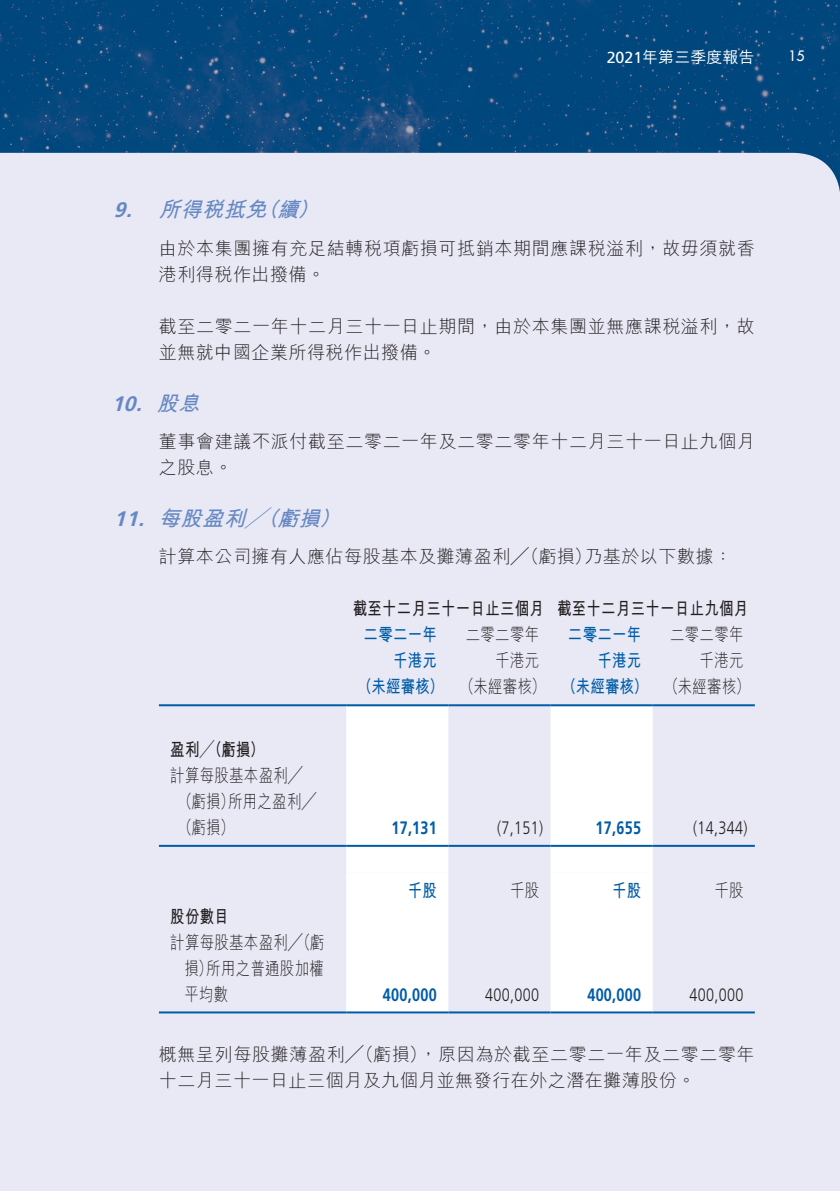
<style>
.page{position:relative;width:840px;height:1191px;background:#fff}
.page>*{position:absolute;margin:0;border:0;box-sizing:border-box;transform-origin:0 0}
.t1{font:italic 700 21px "M Hei HK";color:#6688c2}
.t2{font:italic 700 21px "Frutiger LT Std";color:#6688c2}
.t3{font:300 18px/26px "M Hei HK";letter-spacing:.03em;color:#231f20}
.t4{font:300 18px/26px "M Hei HK";letter-spacing:.03em;color:#231f20;scale:.8 1}
.t5{font:700 18px "M Hei HK";letter-spacing:.02em;color:#231f20;scale:.8 1}
.t6{font:300 18px "Frutiger LT Std";letter-spacing:.02em;color:#231f20;scale:.8 1}
.t7{font:700 18px "Frutiger LT Std";letter-spacing:.02em;color:#005ca7;scale:.8 1}
.t8{font:700 18px "M Hei HK";letter-spacing:.02em;color:#005ca7;scale:.8 1}
.t9{font:500 16px "M Hei HK";color:#fff}
.t10{font:500 14px "Futura Std";color:#fff}
.s1{font-family:"Frutiger LT Std";font-weight:400}
.s2{font-family:"Frutiger LT Std"}
.s3{font-family:"M Hei HK"}
.s4{font-weight:700;color:#005ca7}
</style>
<div class="page">
<div style="left:0;top:13px;width:839px;height:1178px;background:#e8e9f5"></div>
<svg style="left:0;top:0;width:839px;height:187px;fill:#00487e"></svg>
<svg style="left:346px;top:706px;width:306px;height:305px;fill:#fff"></svg>
<svg style="left:346px;top:873px;width:306px;height:130px"></svg>
<hr style="left:159px;top:704px;width:187px;height:2px;background:#005ca7">
<hr style="left:346px;top:704px;width:102px;height:2px;background:#005ca7">
<hr style="left:448px;top:704px;width:102px;height:2px;background:#005ca7">
<hr style="left:550px;top:704px;width:102px;height:2px;background:#005ca7">
<hr style="left:652px;top:704px;width:102px;height:2px;background:#005ca7">
<hr style="left:159px;top:845px;width:187px;height:2px;background:#005ca7">
<hr style="left:346px;top:845px;width:102px;height:2px;background:#005ca7">
<hr style="left:448px;top:845px;width:102px;height:2px;background:#005ca7">
<hr style="left:550px;top:845px;width:102px;height:2px;background:#005ca7">
<hr style="left:652px;top:845px;width:102px;height:2px;background:#005ca7">
<hr style="left:159px;top:1011px;width:187px;height:2px;background:#005ca7">
<hr style="left:346px;top:1011px;width:102px;height:2px;background:#005ca7">
<hr style="left:448px;top:1011px;width:102px;height:2px;background:#005ca7">
<hr style="left:550px;top:1011px;width:102px;height:2px;background:#005ca7">
<hr style="left:652px;top:1011px;width:102px;height:2px;background:#005ca7">
<p class="t9" style="left:606px;top:46px;width:149px"><span class="s1">2021</span>年第三季度報告</p>
<p class="t10" style="left:788px;top:47px;width:18px">15</p>
<p class="t1" style="left:113px;top:194px;width:213px"><span class="s2">9.</span> 所得稅抵免（續）</p>
<p class="t3" style="left:159px;top:234px;width:597px">由於本集團擁有充足結轉稅項虧損可抵銷本期間應課稅溢利，故毋須就香港利得稅作出撥備。</p>
<p class="t3" style="left:159px;top:312px;width:597px">截至二零二一年十二月三十一日止期間，由於本集團並無應課稅溢利，故並無就中國企業所得稅作出撥備。</p>
<p class="t2" style="left:111px;top:391px;width:97px">10. <span class="s3">股息</span></p>
<p class="t3" style="left:159px;top:428px;width:597px">董事會建議不派付截至二零二一年及二零二零年十二月三十一日止九個月之股息。</p>
<p class="t1" style="left:113px;top:503px;width:235px"><span class="s2">11.</span> 每股盈利╱（虧損）</p>
<p class="t3" style="left:159px;top:543px;width:574px">計算本公司擁有人應佔每股基本及攤薄盈利╱（虧損）乃基於以下數據：</p>
<p class="t5" style="left:352px;top:596px;width:495px">截至十二月三十一日止三個月 截至十二月三十一日止九個月</p>
<p class="t8" style="left:363px;top:621px;width:93px">二零二一年</p>
<p class="t4" style="left:465px;top:621px;width:93px">二零二零年</p>
<p class="t8" style="left:567px;top:621px;width:93px">二零二一年</p>
<p class="t4" style="left:669px;top:621px;width:93px">二零二零年</p>
<p class="t8" style="left:393px;top:647px;width:56px">千港元</p>
<p class="t4" style="left:495px;top:647px;width:56px">千港元</p>
<p class="t8" style="left:597px;top:647px;width:56px">千港元</p>
<p class="t4" style="left:357px;top:647px;width:491px;text-indent:341px">千港元<span class="s4">（未經審核）</span> （未經審核） <span class="s4">（未經審核）</span> （未經審核）</p>
<p class="t5" style="left:170px;top:736px;width:119px">盈利╱（虧損）</p>
<p class="t4" style="left:178px;top:761px;width:174px;text-indent:-8px">計算每股基本盈利╱（虧損）所用之盈利╱（虧損）</p>
<p class="t5" style="left:170px;top:903px;width:75px">股份數目</p>
<p class="t4" style="left:184px;top:928px;width:176px;text-align:justify;text-indent:-14px">計算每股基本盈利╱（虧損）所用之普通股加權平均數</p>
<p class="t7" style="left:391px;top:817px;width:59px">17,131</p>
<p class="t6" style="left:497px;top:817px;width:59px">(7,151)</p>
<p class="t7" style="left:595px;top:817px;width:59px">17,655</p>
<p class="t6" style="left:692px;top:817px;width:69px">(14,344)</p>
<p class="t8" style="left:407px;top:877px;width:38px">千股</p>
<p class="t4" style="left:509px;top:876px;width:38px">千股</p>
<p class="t8" style="left:612px;top:877px;width:38px">千股</p>
<p class="t4" style="left:714px;top:876px;width:38px">千股</p>
<p class="t7" style="left:383px;top:983px;width:69px">400,000</p>
<p class="t6" style="left:485px;top:984px;width:69px">400,000</p>
<p class="t7" style="left:587px;top:983px;width:69px">400,000</p>
<p class="t6" style="left:689px;top:984px;width:69px">400,000</p>
<p class="t3" style="left:159px;top:1040px;width:597px">概無呈列每股攤薄盈利╱（虧損），原因為於截至二零二一年及二零二零年十二月三十一日止三個月及九個月並無發行在外之潛在攤薄股份。</p>
</div>
